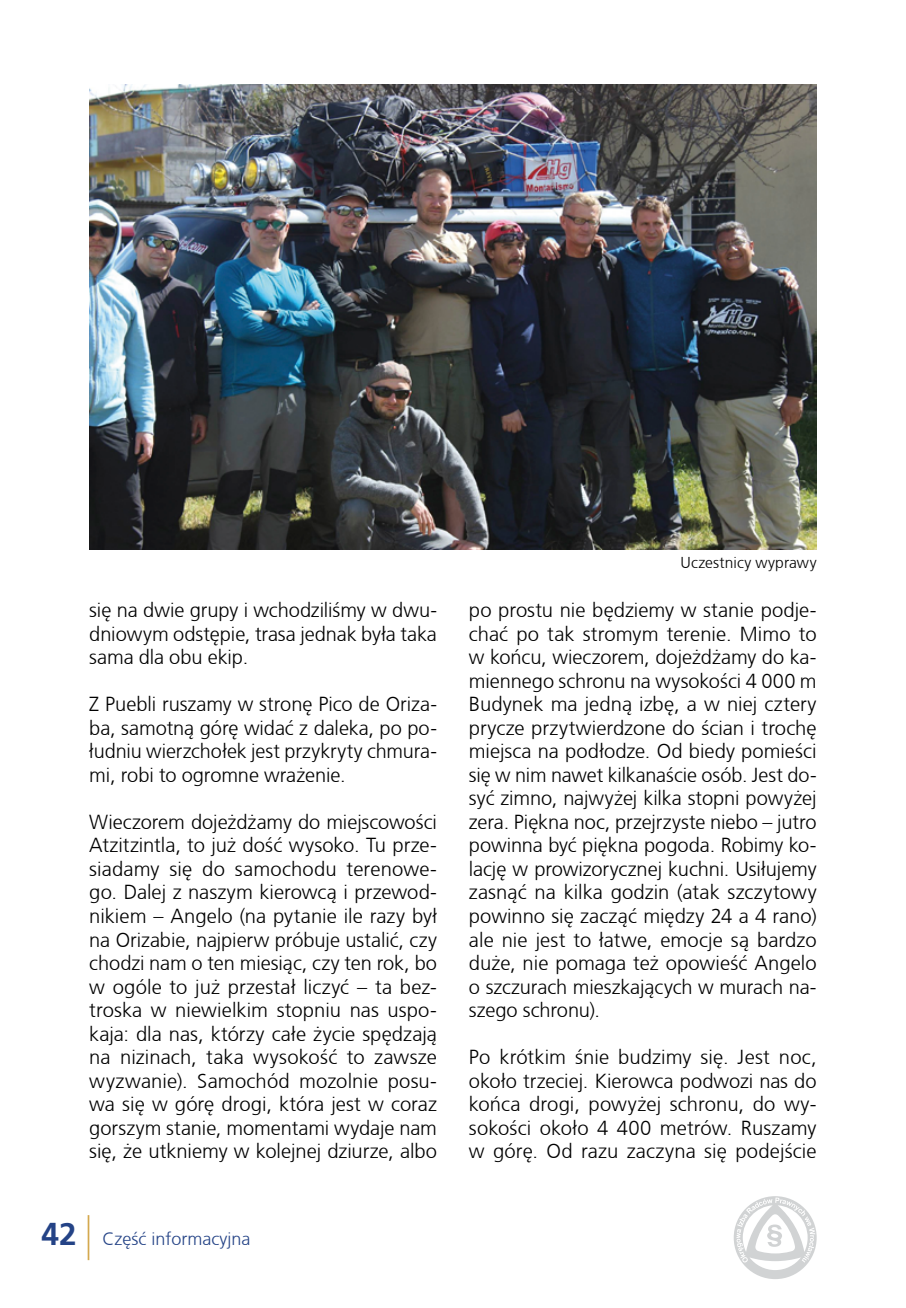
<style>
.page{position:relative;width:906px;height:1308px;background:#fff}
.page>*{position:absolute;margin:0;border:0;box-sizing:border-box;transform-origin:0 0}
.t1{font:700 31.5px "Frutiger CE";color:#244386}
.t2{font:300 20.25px/23.4px "Frutiger CE";letter-spacing:-.005em;color:#000;text-align:justify}
.t3{font:300 18px "Frutiger CE";color:#244386}
.t4{font:300 15.75px "Frutiger CE";letter-spacing:.01em;color:#000}
.s1{font-weight:300;font-size:45px;color:#d2a444}
</style>
<div class="page">
<svg style="left:733px;top:1196px;width:83px;height:83px"></svg>
<img style="left:89px;top:85px;width:727px;height:464px">
<p class="t2" style="left:89px;top:598px;width:349px">się na dwie grupy i wchodziliśmy w dwu&shy;dniowym odstępie, trasa jednak była taka sama dla obu ekip.</p>
<p class="t2" style="left:89px;top:692px;width:349px">Z Puebli ruszamy w stronę Pico de Oriza&shy;ba, samotną górę widać z daleka, po po&shy;łudniu wierzchołek jest przykryty chmura&shy;mi, robi to ogromne wrażenie.</p>
<p class="t2" style="left:89px;top:810px;width:349px">Wieczorem dojeżdżamy do miejscowości Atzitzintla, to już dość wysoko. Tu prze&shy;siadamy się do samochodu terenowe&shy;go. Dalej z naszym kierowcą i przewod&shy;nikiem – Angelo (na pytanie ile razy był na Orizabie, najpierw próbuje ustalić, czy chodzi nam o ten miesiąc, czy ten rok, bo w ogóle to już przestał liczyć – ta bez&shy;troska w niewielkim stopniu nas uspo&shy;kaja: dla nas, którzy całe życie spędzają na nizinach, taka wysokość to zawsze wyzwanie). Samochód mozolnie posu&shy;wa się w górę drogi, która jest w coraz gorszym stanie, momentami wydaje nam się, że utkniemy w kolejnej dziurze, albo</p>
<h1 class="t1" style="left:42px;top:1215px;width:51px">42 <span class="s1">|</span></h1>
<p class="t3" style="left:102px;top:1228px;width:149px">Część informacyjna</p>
<p class="t4" style="left:680px;top:553px;width:138px">Uczestnicy wyprawy</p>
<p class="t2" style="left:469px;top:598px;width:349px">po prostu nie będziemy w stanie podje&shy;chać po tak stromym terenie. Mimo to w końcu, wieczorem, dojeżdżamy do ka&shy;miennego schronu na wysokości 4 000 m Budynek ma jedną izbę, a w niej cztery prycze przytwierdzone do ścian i trochę miejsca na podłodze. Od biedy pomieści się w nim nawet kilkanaście osób. Jest do&shy;syć zimno, najwyżej kilka stopni powyżej zera. Piękna noc, przejrzyste niebo – jutro powinna być piękna pogoda. Robimy ko&shy;lację w prowizorycznej kuchni. Usiłujemy zasnąć na kilka godzin (atak szczytowy powinno się zacząć między 24 a 4 rano) ale nie jest to łatwe, emocje są bardzo duże, nie pomaga też opowieść Angelo o szczurach mieszkających w murach na&shy;szego schronu).</p>
<p class="t2" style="left:469px;top:1045px;width:349px">Po krótkim śnie budzimy się. Jest noc, około trzeciej. Kierowca podwozi nas do końca drogi, powyżej schronu, do wy&shy;sokości około 4 400 metrów. Ruszamy w górę. Od razu zaczyna się podejście</p>
</div>
